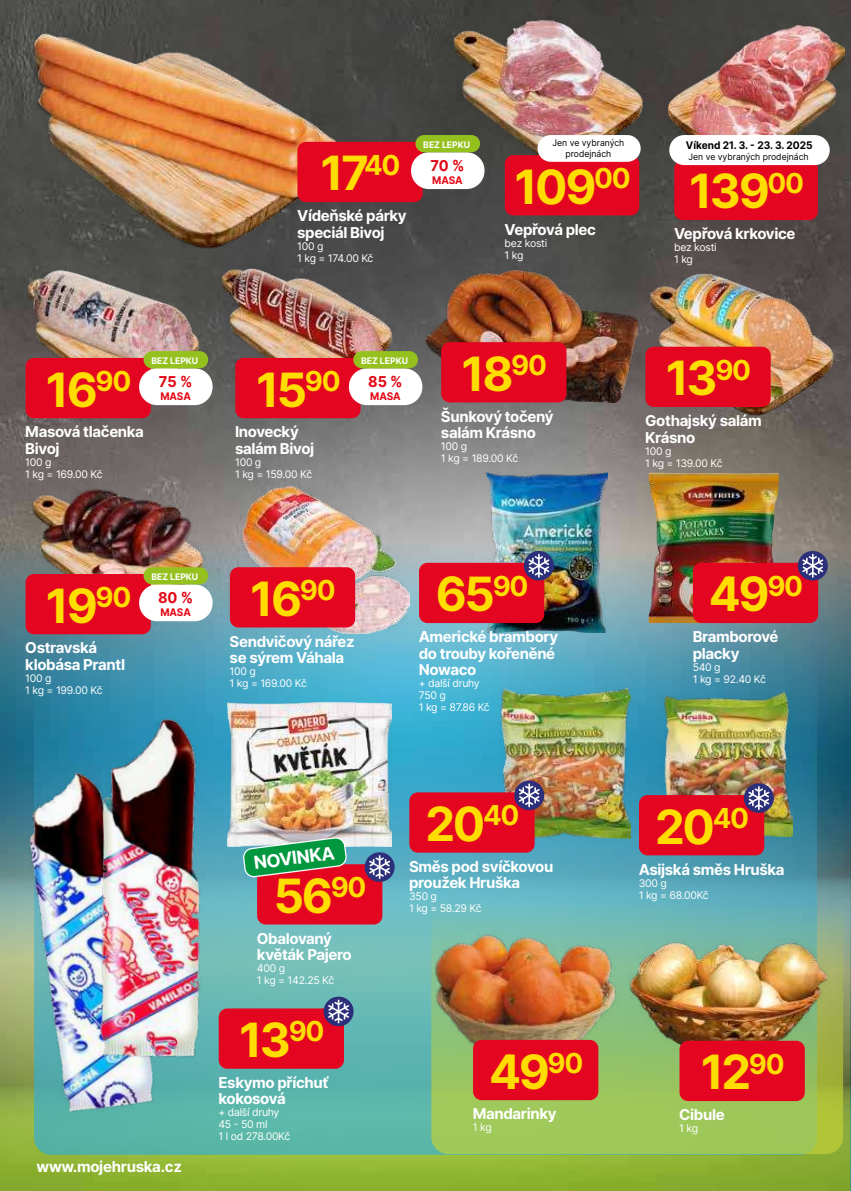
<style>
.page{position:relative;width:851px;height:1191px;background:#fff}
.page>*{position:absolute;margin:0;border:0;box-sizing:border-box;transform-origin:0 0}
.t1{font:700 47.25px "Inter";letter-spacing:-.05em;color:#fd0}
.t2{font:700 18px "Inter";color:#fff}
.t3{font:700 15px/16.5px "Inter";letter-spacing:-.025em;color:#fff}
.t4{font:700 15px "Inter";letter-spacing:-.005em;color:#e30613;scale:.96 1}
.t5{font:10.5px/12px "Inter";letter-spacing:-.025em;color:#fff}
.t6{font:700 10.5px "Inter";color:#000;scale:.96 1}
.t7{font:700 10.5px "Inter";letter-spacing:-.015em;color:#e30613;scale:.96 1}
.t8{font:9px/10.8px "Inter";color:#000;text-align:center;scale:.96 1}
.t9{font:700 9px "Inter";color:#fff;scale:.96 1}
</style>
<div class="page">
<img style="left:0;top:0;width:850px;height:541px">
<img style="left:0;top:759px;width:851px;height:432px">
<hr style="left:850px;top:760px;width:1px;height:431px;background:#d92624">
<img style="left:0;top:541px;width:850px;height:425px">
<svg style="left:34px;top:610px;width:782px;height:544px;background:#52a8b7"></svg>
<svg style="left:431px;top:887px;width:411px;height:267px;background:#8abe7c"></svg>
<img style="left:449px;top:0;width:199px;height:185px">
<img style="left:668px;top:25px;width:176px;height:139px">
<div style="left:505px;top:155px;width:134px;height:60px;background:#e40521;border-radius:9px"></div>
<div style="left:537px;top:135px;width:103px;height:27px;background:#fff;border-radius:13px"></div>
<div style="left:674px;top:160px;width:143px;height:60px;background:#e40521;border-radius:9px"></div>
<div style="left:669px;top:135px;width:160px;height:30px;background:#fff;border-radius:15px"></div>
<img style="left:216px;top:230px;width:180px;height:179px">
<img style="left:425px;top:270px;width:212px;height:133px">
<img style="left:243px;top:486px;width:166px;height:147px">
<img style="left:644px;top:243px;width:193px;height:193px">
<img style="left:23px;top:239px;width:180px;height:179px">
<img style="left:27px;top:455px;width:180px;height:179px">
<div style="left:235px;top:358px;width:125px;height:60px;background:#e40521;border-radius:9px"></div>
<div style="left:349px;top:368px;width:73px;height:37px;background:#fff;border-radius:18px"></div>
<div style="left:353px;top:351px;width:65px;height:17px;background:#95c11f;border-radius:9px"></div>
<div style="left:26px;top:574px;width:125px;height:60px;background:#e40521;border-radius:9px"></div>
<div style="left:139px;top:584px;width:73px;height:37px;background:#fff;border-radius:18px"></div>
<div style="left:143px;top:567px;width:65px;height:17px;background:#95c11f;border-radius:9px"></div>
<div style="left:26px;top:358px;width:125px;height:60px;background:#e40521;border-radius:9px"></div>
<div style="left:139px;top:368px;width:73px;height:37px;background:#fff;border-radius:18px"></div>
<div style="left:143px;top:351px;width:65px;height:17px;background:#95c11f;border-radius:9px"></div>
<img style="left:27px;top:0;width:317px;height:284px">
<div style="left:297px;top:142px;width:125px;height:60px;background:#e40521;border-radius:9px"></div>
<div style="left:411px;top:152px;width:73px;height:37px;background:#fff;border-radius:18px"></div>
<div style="left:415px;top:135px;width:65px;height:17px;background:#95c11f;border-radius:9px"></div>
<div style="left:645px;top:347px;width:125px;height:60px;background:#e40521;border-radius:9px"></div>
<img style="left:486px;top:472px;width:122px;height:160px">
<img style="left:648px;top:473px;width:130px;height:150px">
<img style="left:500px;top:688px;width:130px;height:150px">
<img style="left:662px;top:692px;width:130px;height:145px">
<div style="left:419px;top:563px;width:125px;height:60px;background:#e40521;border-radius:9px"></div>
<div style="left:524px;top:551px;width:30px;height:29px;background:#2c2f79;border-radius:50%"></div>
<svg style="left:528px;top:554px;width:21px;height:23px"></svg>
<div style="left:692px;top:563px;width:126px;height:60px;background:#e40521;border-radius:9px"></div>
<svg style="left:797px;top:551px;width:30px;height:29px"></svg>
<svg style="left:802px;top:554px;width:21px;height:23px"></svg>
<img style="left:0;top:758px;width:208px;height:376px">
<img style="left:60px;top:707px;width:184px;height:364px">
<div style="left:219px;top:1008px;width:125px;height:60px;background:#e40521;border-radius:9px"></div>
<svg style="left:323px;top:996px;width:30px;height:30px"></svg>
<svg style="left:328px;top:999px;width:21px;height:24px"></svg>
<div style="left:409px;top:792px;width:125px;height:60px;background:#e40521;border-radius:9px"></div>
<svg style="left:514px;top:780px;width:30px;height:30px"></svg>
<svg style="left:518px;top:783px;width:21px;height:24px"></svg>
<div style="left:639px;top:795px;width:125px;height:60px;background:#e40521;border-radius:9px"></div>
<svg style="left:743px;top:783px;width:30px;height:30px"></svg>
<svg style="left:748px;top:786px;width:21px;height:24px"></svg>
<div style="left:230px;top:567px;width:125px;height:60px;background:#e40521;border-radius:9px"></div>
<img style="left:228px;top:702px;width:164px;height:144px">
<div style="left:257px;top:864px;width:125px;height:60px;background:#e40521;border-radius:9px"></div>
<svg style="left:243px;top:837px;width:103px;height:40px"></svg>
<svg style="left:364px;top:852px;width:30px;height:30px"></svg>
<svg style="left:369px;top:855px;width:21px;height:24px"></svg>
<img style="left:426px;top:919px;width:201px;height:155px">
<img style="left:628px;top:938px;width:202px;height:118px">
<div style="left:679px;top:1040px;width:125px;height:61px;background:#e40521;border-radius:9px"></div>
<div style="left:473px;top:1039px;width:125px;height:61px;background:#e40521;border-radius:9px"></div>
<div style="left:441px;top:342px;width:125px;height:60px;background:#e40521;border-radius:9px"></div>
<h1 class="t1" style="left:46px;top:362px;width:87px">16<sup>90</sup></h1>
<p class="t3" style="left:25px;top:423px;width:120px">Masová tlačenka<br>Bivoj</p>
<p class="t5" style="left:25px;top:457px;width:79px">100 g<br>1 kg = 169.00 Kč</p>
<p class="t9" style="left:151px;top:354px;width:50px">BEZ LEPKU</p>
<p class="t4" style="left:159px;top:371px;width:36px">75 %</p>
<p class="t7" style="left:160px;top:389px;width:33px">MASA</p>
<h1 class="t1" style="left:320px;top:146px;width:81px">17<sup>40</sup></h1>
<p class="t3" style="left:297px;top:207px;width:111px">Vídeňské párky speciál Bivoj</p>
<p class="t5" style="left:297px;top:241px;width:78px">100 g<br>1 kg = 174.00 Kč</p>
<p class="t9" style="left:423px;top:138px;width:50px">BEZ LEPKU</p>
<p class="t4" style="left:430px;top:155px;width:37px">70 %</p>
<p class="t7" style="left:432px;top:173px;width:33px">MASA</p>
<p class="t8" style="left:552px;top:138px;width:76px">Jen ve vybraných prodejnách</p>
<h1 class="t1" style="left:514px;top:160px;width:118px">109<sup>00</sup></h1>
<p class="t3" style="left:504px;top:220px;width:93px">Vepřová plec</p>
<p class="t5" style="left:504px;top:238px;width:44px">bez kosti<br>1 kg</p>
<p class="t6" style="left:685px;top:138px;width:133px">Víkend 21. 3. - 23. 3. 2025</p>
<p class="t8" style="left:688px;top:152px;width:127px">Jen ve vybraných prodejnách</p>
<h1 class="t1" style="left:689px;top:164px;width:116px">139<sup>00</sup></h1>
<p class="t3" style="left:674px;top:225px;width:123px">Vepřová krkovice</p>
<p class="t5" style="left:674px;top:242px;width:44px">bez kosti<br>1 kg</p>
<h1 class="t1" style="left:256px;top:355px;width:86px">15<sup>90</sup></h1>
<p class="t3" style="left:235px;top:423px;width:81px">Inovecký salám Bivoj</p>
<p class="t5" style="left:235px;top:457px;width:79px">100 g<br>1 kg = 159.00 Kč</p>
<p class="t9" style="left:361px;top:354px;width:50px">BEZ LEPKU</p>
<p class="t4" style="left:368px;top:371px;width:37px">85 %</p>
<p class="t7" style="left:370px;top:389px;width:33px">MASA</p>
<h1 class="t1" style="left:461px;top:347px;width:87px">18<sup>90</sup></h1>
<p class="t3" style="left:441px;top:407px;width:114px">Šunkový točený salám Krásno</p>
<p class="t5" style="left:441px;top:441px;width:79px">100 g<br>1 kg = 189.00 Kč</p>
<h1 class="t1" style="left:665px;top:351px;width:87px">13<sup>90</sup></h1>
<p class="t3" style="left:645px;top:412px;width:118px">Gothajský salám<br>Krásno</p>
<p class="t5" style="left:645px;top:446px;width:79px">100 g<br>1 kg = 139.00 Kč</p>
<h1 class="t1" style="left:46px;top:578px;width:87px">19<sup>90</sup></h1>
<p class="t3" style="left:25px;top:639px;width:101px">Ostravská klobása Prantl</p>
<p class="t5" style="left:25px;top:673px;width:79px">100 g<br>1 kg = 199.00 Kč</p>
<p class="t9" style="left:151px;top:570px;width:50px">BEZ LEPKU</p>
<p class="t4" style="left:158px;top:587px;width:38px">80 %</p>
<p class="t7" style="left:160px;top:605px;width:33px">MASA</p>
<h1 class="t1" style="left:250px;top:572px;width:87px">16<sup>90</sup></h1>
<p class="t3" style="left:230px;top:632px;width:127px">Sendvičový nářez se sýrem Váhala</p>
<p class="t5" style="left:230px;top:666px;width:79px">100 g<br>1 kg = 169.00 Kč</p>
<p class="t3" style="left:37px;top:1157px;width:147px">www.mojehruska.cz</p>
<p class="t2" style="left:252px;top:849px;width:83px;rotate:-7deg">NOVINKA</p>
<h1 class="t1" style="left:274px;top:861px;width:94px">56<sup>90</sup></h1>
<p class="t3" style="left:257px;top:929px;width:96px">Obalovaný květák Pajero</p>
<p class="t5" style="left:257px;top:963px;width:79px">400 g<br>1 kg = 142.25 Kč</p>
<h1 class="t1" style="left:239px;top:1013px;width:87px">13<sup>90</sup></h1>
<p class="t3" style="left:218px;top:1073px;width:111px">Eskymo příchuť kokosová</p>
<p class="t5" style="left:218px;top:1107px;width:73px">+ další druhy<br>45 - 50 ml<br>1 l od 278.00Kč</p>
<h1 class="t1" style="left:435px;top:560px;width:94px">65<sup>90</sup></h1>
<p class="t3" style="left:418px;top:628px;width:141px">Americké brambory do trouby kořeněné<br>Nowaco</p>
<p class="t5" style="left:418px;top:678px;width:72px">+ další druhy<br>750 g<br>1 kg = 87.86 Kč</p>
<h1 class="t1" style="left:425px;top:797px;width:95px">20<sup>40</sup></h1>
<p class="t3" style="left:409px;top:857px;width:146px">Směs pod svíčkovou proužek Hruška</p>
<p class="t5" style="left:409px;top:891px;width:74px">350 g<br>1 kg = 58.29 Kč</p>
<h1 class="t1" style="left:489px;top:1044px;width:96px">49<sup>90</sup></h1>
<p class="t3" style="left:472px;top:1105px;width:85px">Mandarinky</p>
<p class="t5" style="left:472px;top:1122px;width:20px">1 kg</p>
<h1 class="t1" style="left:708px;top:567px;width:96px">49<sup>90</sup></h1>
<p class="t3" style="left:692px;top:628px;width:87px">Bramborové placky</p>
<p class="t5" style="left:692px;top:662px;width:75px">540 g<br>1 kg = 92.40 Kč</p>
<h1 class="t1" style="left:655px;top:799px;width:95px">20<sup>40</sup></h1>
<p class="t3" style="left:638px;top:860px;width:147px">Asijská směs Hruška</p>
<p class="t5" style="left:638px;top:877px;width:71px">300 g<br>1 kg = 68.00Kč</p>
<h1 class="t1" style="left:700px;top:1045px;width:85px">12<sup>90</sup></h1>
<p class="t3" style="left:679px;top:1106px;width:47px">Cibule</p>
<p class="t5" style="left:679px;top:1123px;width:20px">1 kg</p>
</div>
